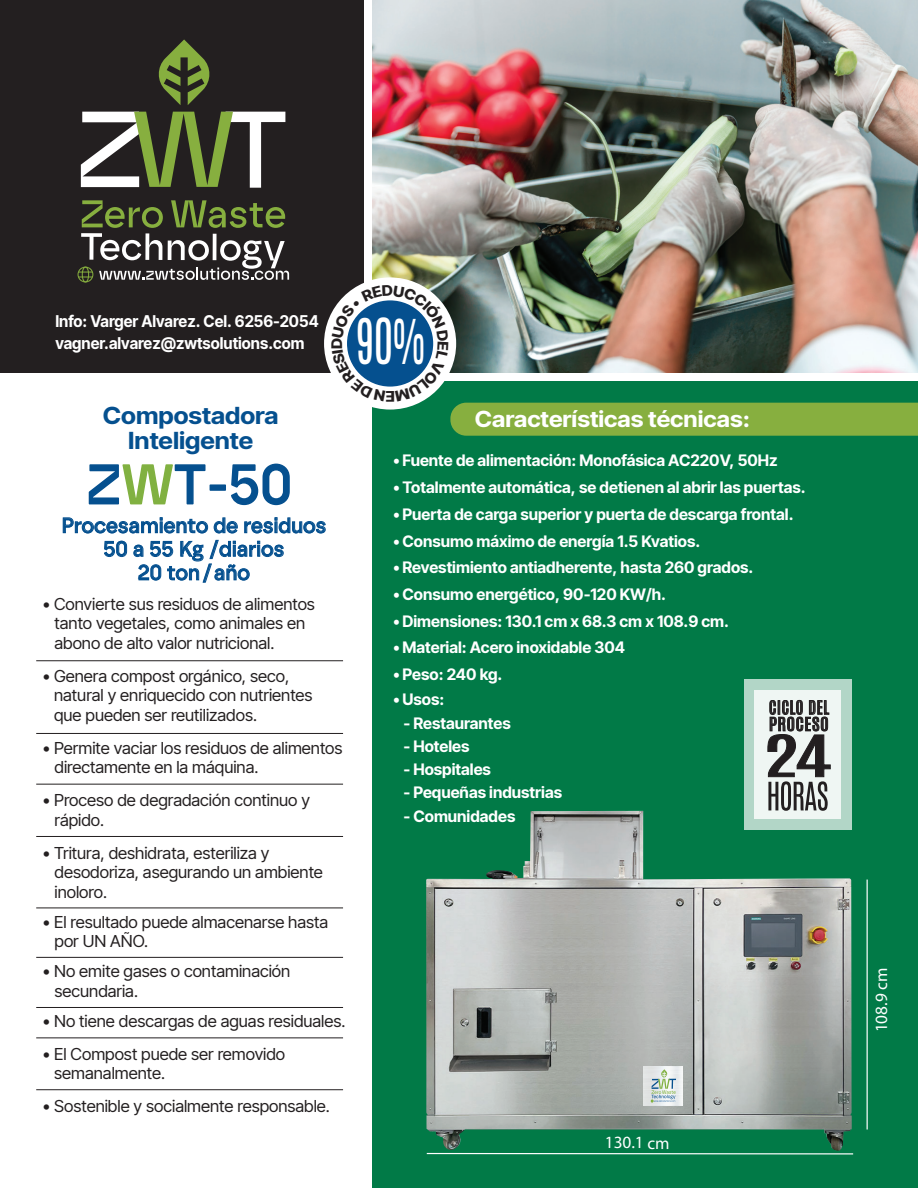
<style>
.page{position:relative;width:918px;height:1188px;background:#fff}
.page>*{position:absolute;margin:0;border:0;box-sizing:border-box;transform-origin:0 0}
.t1{font:500 55.2px "Safiro";color:#05508f;scale:.96 1}
.t2{font:52.95px "Antonio";color:#fff;scale:.8 1}
.t3{font:700 26.85px/24.6px "Stage Grotesk";color:#05508f;text-align:center;scale:.95 1}
.t4{font:700 25.2px "Stage Grotesk";color:#fff;scale:.95 1}
.t5{font:500 21.3px/23.5px "Safiro";color:#05508f;text-align:center;scale:.96 1}
.t6{font:18.75px/19.5px "Stage Grotesk";color:#231f20;scale:.9 1}
.t7{font:700 18.45px/22.4px "Stage Grotesk";color:#fff;scale:.84 1}
.t8{font:700 18px "Stage Grotesk";color:#fff;scale:.88 1}
.t9{font:17.25px "Myriad Pro";letter-spacing:-.005em;color:#fff}
.t10{font:800 16.65px "Stage Grotesk";color:#231f20;scale:.95 1}
.t11{font:15.9px/16.5px "Antonio";letter-spacing:.02em;color:#231f20;scale:1.07 1}
.s1{color:#81b141}
.s2{font-size:51.6px}
</style>
<div class="page">
<img style="left:372px;top:0;width:546px;height:285px">
<div style="left:372px;top:382px;width:546px;height:806px;background:#017a47"></div>
<div style="left:0;top:0;width:363px;height:373px;background:#231f20"></div>
<svg style="left:77px;top:200px;width:212px;height:83px"></svg>
<svg style="left:158px;top:39px;width:52px;height:66px"></svg>
<svg style="left:81px;top:112px;width:204px;height:76px"></svg>
<hr style="left:36px;top:660px;width:307px;height:1px;background:#231f20">
<hr style="left:36px;top:733px;width:307px;height:1px;background:#231f20">
<hr style="left:36px;top:784px;width:307px;height:1px;background:#231f20">
<hr style="left:36px;top:836px;width:307px;height:1px;background:#231f20">
<hr style="left:36px;top:908px;width:307px;height:1px;background:#231f20">
<hr style="left:36px;top:957px;width:307px;height:1px;background:#231f20">
<hr style="left:36px;top:1089px;width:307px;height:1px;background:#231f20">
<hr style="left:36px;top:1007px;width:307px;height:1px;background:#231f20">
<hr style="left:427px;top:1153px;width:426px;height:2px;background:#fff">
<hr style="left:867px;top:880px;width:1px;height:250px;background:#fff">
<hr style="left:36px;top:1038px;width:307px;height:1px;background:#231f20">
<img style="left:426px;top:811px;width:426px;height:340px">
<img style="left:643px;top:1066px;width:40px;height:39px">
<svg style="left:651px;top:1069px;width:25px;height:33px"></svg>
<svg style="left:88px;top:464px;width:118px;height:41px"></svg>
<div style="left:210px;top:484px;width:16px;height:7px;border:2px solid #05508f"></div>
<svg style="left:63px;top:517px;width:145px;height:16px"></svg>
<svg style="left:214px;top:463px;width:112px;height:71px"></svg>
<svg style="left:104px;top:541px;width:23px;height:16px"></svg>
<svg style="left:133px;top:540px;width:151px;height:43px"></svg>
<svg style="left:744px;top:679px;width:107px;height:151px;background:#cde4db"></svg>
<svg style="left:767px;top:700px;width:64px;height:111px;background:#969897"></svg>
<div style="left:324px;top:277px;width:132px;height:133px;background:#fff;border-radius:50%"></div>
<img style="left:332px;top:285px;width:586px;height:151px">
<p class="t7" style="left:55px;top:309px;width:315px">Info: Varger Alvarez. Cel. 6256-2054 vagner.alvarez@zwtsolutions.com</p>
<p class="t10" style="left:326px;top:349px;width:13px;rotate:-90deg">D</p>
<h3 class="t3" style="left:103px;top:402px;width:186px">Compostadora<br>Inteligente</h3>
<h1 class="t1" style="left:86px;top:452px;width:216px">Z<span class="s1">W</span>T-50</h1>
<p class="t5" style="left:61px;top:514px;width:277px">Procesamiento de residuos<br>50 a 55 Kg /diarios<br>20 ton/año</p>
<p class="t6" style="left:55px;top:593px;width:291px;text-indent:-12px">• Convierte sus residuos de alimentos tanto vegetales, como animales en abono de alto valor nutricional.</p>
<p class="t6" style="left:54px;top:665px;width:289px;text-indent:-12px">• Genera compost orgánico, seco, natural y enriquecido con nutrientes que pueden ser reutilizados.</p>
<p class="t6" style="left:55px;top:737px;width:322px;text-indent:-12px">• Permite vaciar los residuos de alimentos directamente en la máquina.</p>
<p class="t6" style="left:55px;top:790px;width:285px;text-indent:-12px">• Proceso de degradación continuo y rápido.</p>
<p class="t6" style="left:55px;top:842px;width:300px;text-indent:-12px">• Tritura, deshidrata, esteriliza y desodoriza, asegurando un ambiente inoloro.</p>
<p class="t6" style="left:55px;top:911px;width:306px;text-indent:-12px">• El resultado puede almacenarse hasta por UN AÑO.</p>
<p class="t6" style="left:55px;top:961px;width:263px;text-indent:-12px">• No emite gases o contaminación secundaria.</p>
<p class="t6" style="left:42px;top:1010px;width:338px">• No tiene descargas de aguas residuales.</p>
<p class="t6" style="left:54px;top:1043px;width:258px;text-indent:-12px">• El Compost puede ser removido semanalmente.</p>
<p class="t6" style="left:42px;top:1096px;width:321px">• Sostenible y socialmente responsable.</p>
<h2 class="t2" style="left:357px;top:303px;width:88px">90<span class="s2">%</span></h2>
<p class="t10" style="left:395px;top:407px;width:11px;rotate:180deg">E</p>
<h3 class="t4" style="left:475px;top:403px;width:291px">Características técnicas:</h3>
<p class="t8" style="left:393px;top:449px;width:439px">• Fuente de alimentación: Monofásica AC220V, 50Hz</p>
<p class="t8" style="left:393px;top:476px;width:470px">• Totalmente automática, se detienen al abrir las puertas.</p>
<p class="t8" style="left:393px;top:502px;width:457px">• Puerta de carga superior y puerta de descarga frontal.</p>
<p class="t8" style="left:393px;top:529px;width:351px">• Consumo máximo de energía 1.5 Kvatios.</p>
<p class="t8" style="left:393px;top:556px;width:411px">• Revestimiento antiadherente, hasta 260 grados.</p>
<p class="t8" style="left:393px;top:582px;width:312px">• Consumo energético, 90-120 KW/h.</p>
<p class="t8" style="left:393px;top:609px;width:383px">• Dimensiones: 130.1 cm x 68.3 cm x 108.9 cm.</p>
<p class="t8" style="left:393px;top:636px;width:265px">• Material: Acero inoxidable 304</p>
<p class="t8" style="left:393px;top:663px;width:126px">• Peso: 240 kg.</p>
<p class="t8" style="left:393px;top:688px;width:60px">• Usos:</p>
<p class="t8" style="left:403px;top:711px;width:124px">- Restaurantes</p>
<p class="t8" style="left:403px;top:734px;width:77px">- Hoteles</p>
<p class="t8" style="left:403px;top:758px;width:101px">- Hospitales</p>
<p class="t8" style="left:403px;top:781px;width:182px">- Pequeñas industrias</p>
<p class="t8" style="left:403px;top:804px;width:129px">- Comunidades</p>
<p class="t11" style="left:769px;top:699px;width:58px">CICLO DEL<br>PROCESO</p>
<p class="t9" style="left:605px;top:1133px;width:66px">130.1 cm</p>
<p class="t9" style="left:872px;top:1032px;width:66px;rotate:-90deg">108.9 cm</p>
</div>
